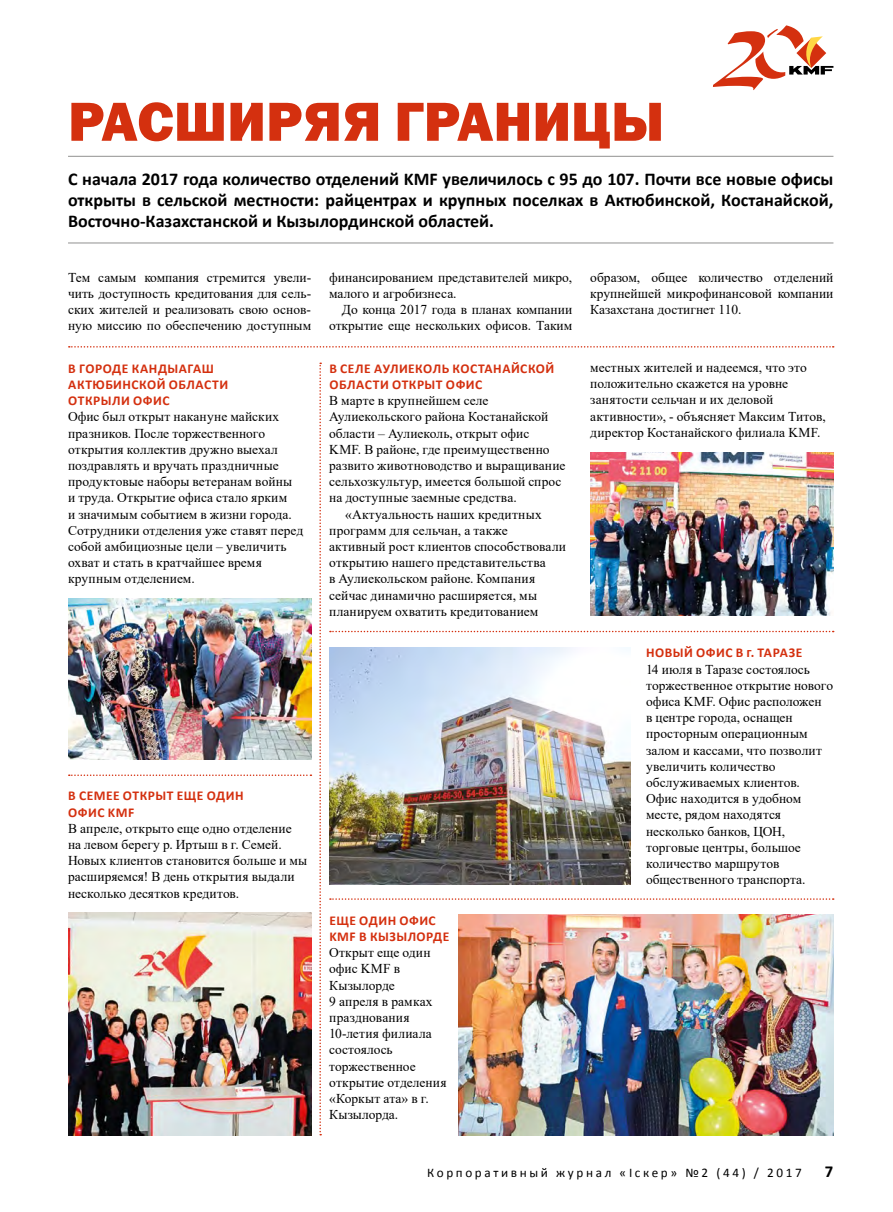
<style>
.page{position:relative;width:893px;height:1212px;background:#fff}
.page>*{position:absolute;margin:0;border:0;box-sizing:border-box;transform-origin:0 0}
.t1{font:800 55.35px "DS Franklin Gothic";color:#d4300f}
.t2{font:700 18px/21px "Calibri";color:#000;text-align:justify}
.t3{font:700 16.8px "Calibri";color:#000}
.t4{font:13.5px/16.2px "Times New Roman";color:#000}
.t5{font:700 13.5px/16.2px "Calibri";letter-spacing:.035em;color:#d4300f}
.t6{font:13.2px "Calibri";letter-spacing:.2em;color:#000}
</style>
<div class="page">
<svg style="left:713px;top:25px;width:120px;height:65px"></svg>
<hr style="left:68px;top:156px;width:765px;height:1px;background:#9d9d9c">
<hr style="left:68px;top:242px;width:765px;height:2px;background:#9d9d9c">
<svg style="left:69px;top:346px;width:765px;height:2px"></svg>
<svg style="left:330px;top:631px;width:504px;height:1px"></svg>
<svg style="left:69px;top:774px;width:242px;height:2px"></svg>
<svg style="left:330px;top:898px;width:504px;height:2px"></svg>
<svg style="left:319px;top:363px;width:2px;height:772px"></svg>
<img style="left:68px;top:598px;width:243px;height:161px">
<img style="left:459px;top:915px;width:374px;height:220px">
<img style="left:330px;top:647px;width:300px;height:237px">
<img style="left:590px;top:452px;width:243px;height:164px">
<img style="left:68px;top:912px;width:243px;height:223px">
<h1 class="t1" style="left:68px;top:91px;width:598px">Расширяя границы</h1>
<h2 class="t2" style="left:68px;top:169px;width:767px">С начала 2017 года количество отделений KMF увеличилось с 95 до 107. Почти все новые офисы открыты в сельской местности: райцентрах и крупных поселках в Актюбинской, Костанайской, Восточно-Казахстанской и Кызылординской областей.</h2>
<p class="t4" style="left:68px;top:269px;width:245px;text-align:justify">Тем самым компания стремится увели&shy;чить доступность кредитования для сель&shy;ских жителей и реализовать свою основ&shy;ную миссию по обеспечению доступным</p>
<p class="t4" style="left:329px;top:269px;width:245px">финансированием представителей микро, малого и агробизнеса.</p>
<p class="t4" style="left:329px;top:301px;width:245px;text-align:right">До конца 2017 года в планах компании открытие еще нескольких офисов. Таким</p>
<p class="t5" style="left:68px;top:360px;width:161px">в городе Кандыагаш<br>Актюбинской области открыли офис</p>
<p class="t4" style="left:68px;top:408px;width:237px">Офис был открыт накануне майских празников. После торжественного открытия коллектив дружно выехал поздравлять и вручать праздничные продуктовые наборы ветеранам войны<br>и труда. Открытие офиса стало ярким<br>и значимым событием в жизни города.<br>Сотрудники отделения уже ставят перед собой амбициозные цели – увеличить охват и стать в кратчайшее время крупным отделением.</p>
<p class="t5" style="left:329px;top:360px;width:226px">в селе Аулиеколь Костанайской области открыт офис</p>
<p class="t4" style="left:329px;top:392px;width:161px">В марте в крупнейшем селе</p>
<p class="t4" style="left:329px;top:408px;width:221px">Аулиекольского района Костанайской</p>
<p class="t4" style="left:329px;top:424px;width:202px">области – Аулиеколь, открыт офис</p>
<p class="t4" style="left:329px;top:441px;width:222px">KMF. В районе, где преимущественно</p>
<p class="t4" style="left:329px;top:457px;width:238px">развито животноводство и выращивание</p>
<p class="t4" style="left:329px;top:473px;width:234px">сельхозкультур, имеется большой спрос</p>
<p class="t4" style="left:329px;top:489px;width:189px">на доступные заемные средства.</p>
<p class="t4" style="left:345px;top:505px;width:198px">«Актуальность наших кредитных</p>
<p class="t4" style="left:329px;top:522px;width:180px">программ для сельчан, а также</p>
<p class="t4" style="left:329px;top:538px;width:239px">активный рост клиентов способствовали</p>
<p class="t4" style="left:329px;top:554px;width:218px">открытию нашего представительства</p>
<p class="t4" style="left:329px;top:570px;width:208px">в Аулиекольском районе. Компания</p>
<p class="t4" style="left:329px;top:586px;width:209px">сейчас динамично расширяется, мы</p>
<p class="t4" style="left:329px;top:603px;width:211px">планируем охватить кредитованием</p>
<p class="t5" style="left:68px;top:788px;width:175px">в Семее Открыт еще один офис KMF</p>
<p class="t4" style="left:68px;top:820px;width:241px">В апреле, открыто еще одно отделение на левом берегу р. Иртыш в г. Семей.<br>Новых клиентов становится больше и мы расширяемся! В день открытия выдали несколько десятков кредитов.</p>
<p class="t5" style="left:329px;top:912px;width:122px">еще один офис<br>KMF в Кызылорде</p>
<p class="t4" style="left:329px;top:944px;width:119px">Открыт еще один офис KMF в<br>Кызылорде<br>9 апреля в рамках празднования<br>10-летия филиала состоялось торжественное открытие отделения «Коркыт ата» в г.<br>Кызылорда.</p>
<p class="t4" style="left:590px;top:269px;width:245px;text-align:justify">образом, общее количество отделений крупнейшей микрофинансовой компании Казахстана достигнет 110.</p>
<p class="t4" style="left:590px;top:359px;width:237px">местных жителей и надеемся, что это положительно скажется на уровне занятости сельчан и их деловой активности», - объясняет Максим Титов, директор Костанайского филиала KMF.</p>
<p class="t5" style="left:646px;top:645px;width:158px">Новый офис в г. Таразе</p>
<p class="t4" style="left:646px;top:660px;width:189px">14 июля в Таразе состоялось торжественное открытие нового офиса KMF. Офис расположен<br>в центре города, оснащен просторным операционным залом и кассами, что позволит увеличить количество обслуживаемых клиентов.<br>Офис находится в удобном месте, рядом находятся несколько банков, ЦОН, торговые центры, большое количество маршрутов общественного транспорта.</p>
<p class="t6" style="left:427px;top:1164px;width:376px">Корпоративный журнал «Іскер» №2 (44) / 2017</p>
<p class="t3" style="left:825px;top:1160px;width:10px">7</p>
</div>
